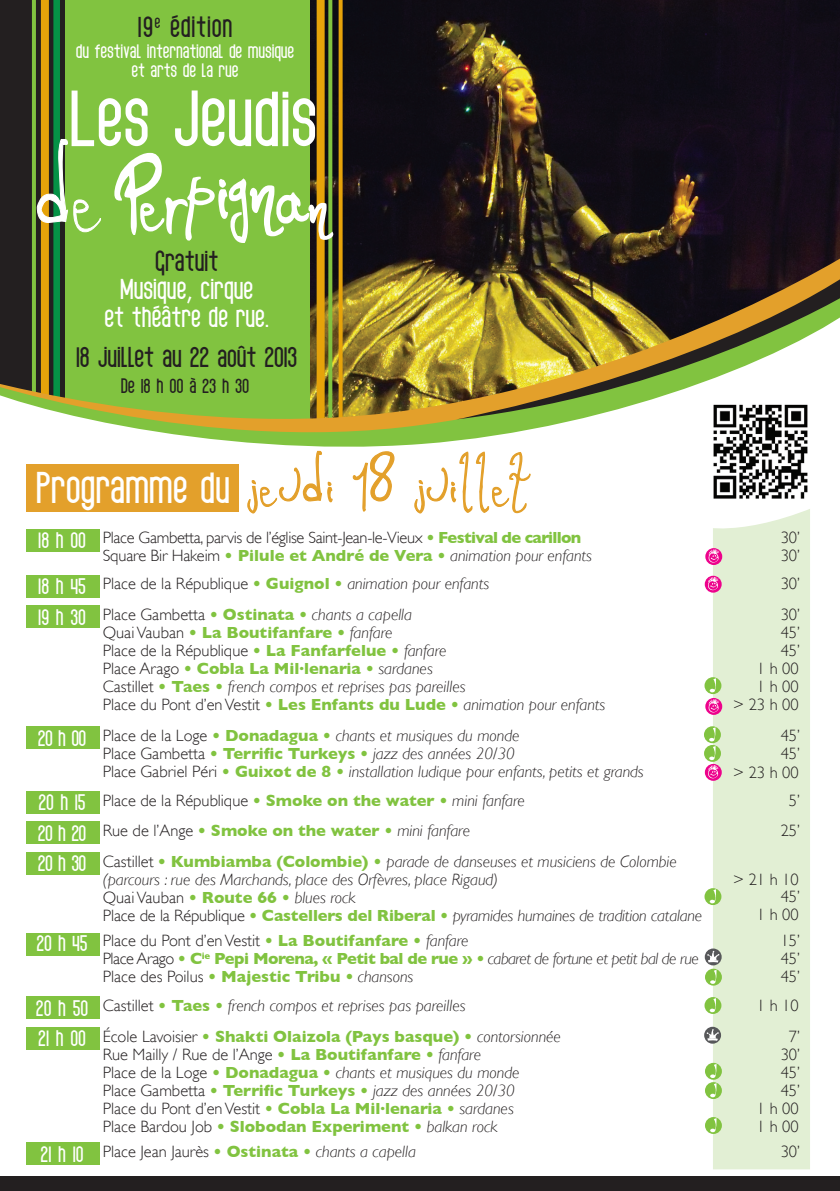
<style>
.page{position:relative;width:840px;height:1191px;background:#fff}
.page>*{position:absolute;margin:0;border:0;box-sizing:border-box;transform-origin:0 0}
.t1{font:54.4px "Romance Fatal 2.00";letter-spacing:.05em;color:#e3a02b}
.t2{font:800 28.6px "blackspoon";letter-spacing:.05em;color:#231f20}
.t3{font:800 28px/28px "blackspoon";letter-spacing:.025em;color:#fff;text-align:center}
.t4{font:800 28px "blackspoon";letter-spacing:.02em;color:#231f20}
.t5{font:800 20px "blackspoon";letter-spacing:.025em;color:#231f20}
.t6{font:800 19px/18.8px "blackspoon";letter-spacing:.025em;color:#fff;text-align:center}
.t7{font:italic 300 16.4px/18px "Gill Sans";color:#231f20}
.t8{font:700 16.4px/18px "Gill Sans";color:#81c340}
.t9{font:300 16.4px/18px "Gill Sans";color:#231f20;text-align:right}
.t10{font:300 16.4px/18px "Gill Sans";letter-spacing:-.02em;color:#231f20}
.s1{color:#231f20}
.s2{font-family:"Futura";font-weight:300;font-stretch:condensed}
.s3{font-family:"blackspoon";font-weight:800;font-size:42.4px;color:#fff}
.s4{font-family:"blackspoon";font-weight:800;font-size:22px;color:#fff}
.s5{font-weight:700;color:#81c340}
.s6{font-style:italic}
.s7{font-family:"blackspoon";font-weight:800;font-style:normal;font-size:22px;color:#fff}
.s8{font-style:normal}
.s9{font-weight:700;font-style:normal;color:#81c340}
.s10{font-weight:300;color:#231f20}
.s11{font-weight:300;font-style:italic;color:#231f20}
</style>
<div class="page">
<div style="left:0;top:0;width:839px;height:445px;background:#231f20"></div>
<img style="left:310px;top:0;width:529px;height:236px">
<div style="left:65px;top:0;width:245px;height:442px;background:#81c340"></div>
<svg style="left:338px;top:0;width:4px;height:236px"></svg>
<div style="left:41px;top:0;width:8px;height:441px;background:#e6a30a"></div>
<div style="left:316px;top:0;width:8px;height:442px;background:#e6a30a"></div>
<hr style="left:32px;top:0;width:4px;height:442px;background:#81c340">
<svg style="left:328px;top:0;width:4px;height:90px"></svg>
<div style="left:53px;top:0;width:7px;height:442px;background:#059246"></div>
<svg style="left:36px;top:90px;width:298px;height:146px"></svg>
<div style="left:0;top:1176px;width:839px;height:15px;background:#231f20"></div>
<svg style="left:40px;top:236px;width:415px;height:41px"></svg>
<svg style="left:0;top:277px;width:839px;height:170px;fill:#81c340"></svg>
<svg style="left:455px;top:222px;width:384px;height:197px"></svg>
<div style="left:26px;top:465px;width:213px;height:47px;background:#e3a02b"></div>
<svg style="left:247px;top:450px;width:86px;height:64px"></svg>
<svg style="left:352px;top:451px;width:43px;height:61px"></svg>
<svg style="left:414px;top:451px;width:117px;height:63px"></svg>
<div style="left:26px;top:529px;width:74px;height:22px;background:#81c340"></div>
<div style="left:27px;top:575px;width:73px;height:23px;background:#81c340"></div>
<div style="left:26px;top:606px;width:74px;height:22px;background:#81c340"></div>
<div style="left:27px;top:726px;width:73px;height:22px;background:#81c340"></div>
<div style="left:26px;top:791px;width:74px;height:22px;background:#81c340"></div>
<div style="left:27px;top:821px;width:73px;height:23px;background:#81c340"></div>
<div style="left:27px;top:852px;width:73px;height:22px;background:#81c340"></div>
<div style="left:26px;top:933px;width:74px;height:22px;background:#81c340"></div>
<div style="left:26px;top:996px;width:74px;height:23px;background:#81c340"></div>
<div style="left:26px;top:1027px;width:74px;height:22px;background:#81c340"></div>
<div style="left:26px;top:1142px;width:74px;height:22px;background:#81c340"></div>
<div style="left:712px;top:540px;width:97px;height:629px;background:#e2efd4"></div>
<svg style="left:713px;top:509px;width:97px;height:31px"></svg>
<svg style="left:704px;top:677px;width:17px;height:17px"></svg>
<svg style="left:709px;top:678px;width:7px;height:14px"></svg>
<svg style="left:703px;top:745px;width:17px;height:17px"></svg>
<svg style="left:704px;top:888px;width:17px;height:17px"></svg>
<svg style="left:709px;top:889px;width:7px;height:14px"></svg>
<svg style="left:704px;top:968px;width:17px;height:17px"></svg>
<svg style="left:709px;top:969px;width:7px;height:15px"></svg>
<div style="left:704px;top:997px;width:17px;height:17px;background:#81c340;border-radius:50%"></div>
<svg style="left:709px;top:998px;width:7px;height:14px"></svg>
<svg style="left:704px;top:1062px;width:17px;height:17px"></svg>
<svg style="left:704px;top:1082px;width:17px;height:17px"></svg>
<svg style="left:709px;top:1064px;width:7px;height:33px"></svg>
<svg style="left:704px;top:1117px;width:17px;height:17px"></svg>
<svg style="left:709px;top:1118px;width:7px;height:14px"></svg>
<svg style="left:703px;top:1026px;width:17px;height:17px"></svg>
<svg style="left:706px;top:1029px;width:12px;height:11px"></svg>
<svg style="left:704px;top:948px;width:17px;height:17px"></svg>
<svg style="left:707px;top:951px;width:12px;height:11px"></svg>
<svg style="left:705px;top:698px;width:16px;height:17px"></svg>
<svg style="left:708px;top:699px;width:10px;height:13px"></svg>
<svg style="left:704px;top:764px;width:17px;height:17px"></svg>
<img style="left:712px;top:403px;width:96px;height:96px">
<svg style="left:705px;top:548px;width:16px;height:17px"></svg>
<svg style="left:708px;top:549px;width:10px;height:13px"></svg>
<svg style="left:704px;top:576px;width:17px;height:16px"></svg>
<svg style="left:707px;top:577px;width:11px;height:13px"></svg>
<svg style="left:703px;top:726px;width:17px;height:17px"></svg>
<svg style="left:707px;top:727px;width:11px;height:51px"></svg>
<h2 class="t2" style="left:138px;top:13px;width:95px">19<sup>e</sup> édition</h2>
<p class="t6" style="left:76px;top:42px;width:219px">du festival international de musique et arts de la rue</p>
<h3 class="t3" style="left:105px;top:248px;width:165px"><span class="s1">Gratuit<br></span>Musique<span class="s2">,</span> cirque<br>et théâtre de rue.</h3>
<h3 class="t4" style="left:76px;top:343px;width:222px">18 juillet au 22 août 2013</h3>
<p class="t5" style="left:121px;top:376px;width:129px">De 18 h 00 à 23 h 30</p>
<h1 class="t1" style="left:36px;top:449px;width:494px"><span class="s3">Programme du</span> jeudi 18 juillet</h1>
<p class="t10" style="left:103px;top:528px;width:490px;text-indent:-64px"><span class="s4">18 h 00</span> Place Gambetta, parvis de l’église Saint-Jean-le-Vieux <span class="s5">• Festival de carillon<br></span>Square Bir Hakeim <span class="s5">• Pilule et André de Vera •</span> <span class="s6">animation pour enfants</span></p>
<p class="t9" style="left:780px;top:528px;width:21px;text-align:left">30’<br>30’</p>
<p class="t7" style="left:39px;top:575px;width:452px"><span class="s7">18 h 45</span> <span class="s8">Place de la République</span> <span class="s9">• Guignol •</span> animation pour enfants</p>
<p class="t9" style="left:780px;top:574px;width:21px">30’</p>
<p class="t7" style="left:103px;top:605px;width:504px;text-indent:-64px"><span class="s7">19 h 30</span> <span class="s8">Place Gambetta</span> <span class="s9">• Ostinata •</span> chants a capella<br><span class="s8">Quai Vauban</span> <span class="s9">• La Boutifanfare •</span> fanfare<br><span class="s8">Place de la République</span> <span class="s9">• La Fanfarfelue •</span> fanfare<br><span class="s8">Place Arago</span> <span class="s9">• Cobla La Mil·lenaria •</span> sardanes<br><span class="s8">Castillet</span> <span class="s9">• Taes •</span> french compos et reprises pas pareilles<br><span class="s8">Place du Pont d’en Vestit</span> <span class="s9">• Les Enfants du Lude •</span> animation pour enfants</p>
<p class="t9" style="left:732px;top:604px;width:68px">30’<br>45’<br>45’<br>1 h 00<br>1 h 00<br>&gt; 23 h 00</p>
<p class="t7" style="left:103px;top:726px;width:542px;text-indent:-64px"><span class="s7">20 h 00</span> <span class="s8">Place de la Loge</span> <span class="s9">• Donadagua •</span> chants et musiques du monde<br><span class="s8">Place Gambetta</span> <span class="s9">• Terrific Turkeys •</span> jazz des années 20/30<br><span class="s8">Place Gabriel Péri</span> <span class="s9">• Guixot de 8 •</span> installation ludique pour enfants, petits et grands</p>
<p class="t9" style="left:732px;top:725px;width:68px">45’<br>45’<br>&gt; 23 h 00</p>
<p class="t9" style="left:39px;top:790px;width:487px"><span class="s4">20 h 15</span> Place de la République <span class="s5">• Smoke on the water •</span> <span class="s6">mini fanfare</span></p>
<p class="t9" style="left:788px;top:790px;width:13px">5’</p>
<p class="t8" style="left:38px;top:821px;width:433px"><span class="s4">20 h 20</span> <span class="s10">Rue de l’Ange</span> • Smoke on the water • <span class="s11">mini fanfare</span></p>
<p class="t9" style="left:780px;top:820px;width:21px">25’</p>
<p class="t7" style="left:103px;top:853px;width:600px;text-indent:-64px"><span class="s7">20 h 30</span> <span class="s8">Castillet</span> <span class="s9">• Kumbiamba (Colombie) •</span> parade de danseuses et musiciens de Colombie (parcours : rue des Marchands, place des Orfèvres, place Rigaud)<br><span class="s8">Quai Vauban</span> <span class="s9">• Route 66 •</span> blues rock<br><span class="s8">Place de la République</span> <span class="s9">• Castellers del Riberal •</span> pyramides humaines de tradition catalane</p>
<p class="t9" style="left:732px;top:870px;width:68px">&gt; 21 h 10<br>45’<br>1 h 00</p>
<p class="t8" style="left:103px;top:931px;width:597px;text-indent:-66px"><span class="s4">20 h 45</span> <span class="s10">Place du Pont d’en Vestit</span> • La Boutifanfare • <span class="s11">fanfare<br></span><span class="s10">Place Arago</span> • C<sup>ie</sup> Pepi Morena, « Petit bal de rue » • <span class="s11">cabaret de fortune et petit bal de rue<br></span><span class="s10">Place des Poilus</span> • Majestic Tribu • <span class="s11">chansons</span></p>
<p class="t9" style="left:780px;top:931px;width:21px;text-align:justify">15’ 45’ 45’</p>
<p class="t7" style="left:36px;top:996px;width:430px"><span class="s7">20 h 50</span> <span class="s8">Castillet</span> <span class="s9">• Taes •</span> french compos et reprises pas pareilles</p>
<p class="t9" style="left:756px;top:996px;width:43px">1 h 10</p>
<p class="t8" style="left:103px;top:1027px;width:459px;text-indent:-64px"><span class="s4">21 h 00</span> <span class="s10">École Lavoisier</span> • Shakti Olaizola (Pays basque) • <span class="s11">contorsionnée </span><span class="s10">Rue Mailly / Rue de l’Ange</span> • La Boutifanfare • <span class="s11">fanfare<br></span><span class="s10">Place de la Loge</span> • Donadagua • <span class="s11">chants et musiques du monde<br></span><span class="s10">Place Gambetta</span> • Terrific Turkeys • <span class="s11">jazz des années 20/30<br></span><span class="s10">Place du Pont d’en Vestit</span> • Cobla La Mil·lenaria • <span class="s11">sardanes<br></span><span class="s10">Place Bardou Job</span> • Slobodan Experiment • <span class="s11">balkan rock</span></p>
<p class="t9" style="left:756px;top:1026px;width:45px">7’<br>30’<br>45’<br>45’<br>1 h 00<br>1 h 00</p>
<p class="t9" style="left:41px;top:1142px;width:376px"><span class="s4">21 h 10</span> Place Jean Jaurès <span class="s5">• Ostinata •</span> <span class="s6">chants a capella</span></p>
<p class="t9" style="left:780px;top:1142px;width:21px">30’</p>
</div>
